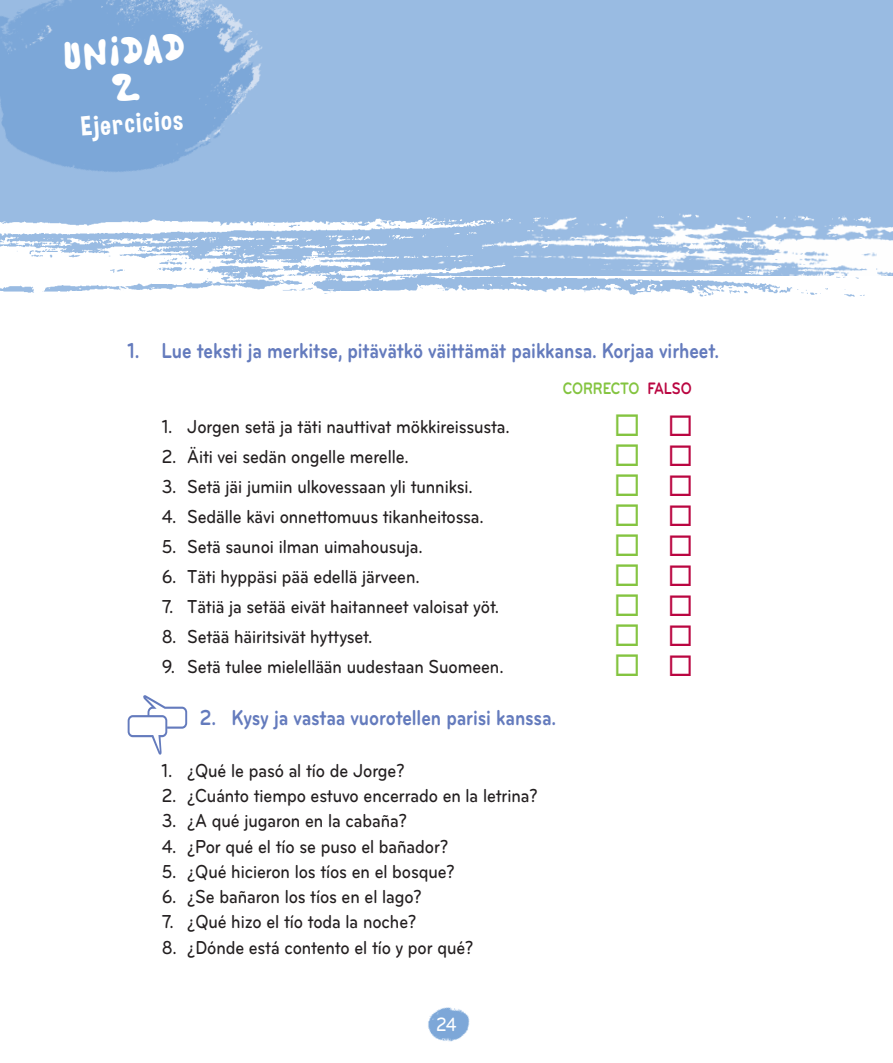
<style>
.page{position:relative;width:893px;height:1063px;background:#fff}
.page>*{position:absolute;margin:0;border:0;box-sizing:border-box;transform-origin:0 0}
.t1{font:28.5px "Dimbo";color:#fff}
.t2{font:24.3px "Bo B";color:#fff}
.t3{font:700 22.35px "Bryant Pro";letter-spacing:-.005em;color:#647bbd;scale:.83 1}
.t4{font:500 19.95px "Bryant Pro";color:#fff;scale:.83 1}
.t5{font:500 19.5px "Bryant Pro";letter-spacing:-.005em;color:#231f20;scale:.86 1}
.t6{font:700 17.25px "Bryant Pro";letter-spacing:-.01em;color:#84c440;scale:.83 1}
.s1{font-size:27.6px}
.s2{font-size:35.1px}
.s3{color:#ba0641}
</style>
<div class="page">
<img style="left:428px;top:1007px;width:42px;height:35px">
<img style="left:575px;top:280px;width:290px;height:17px">
<div style="left:0;top:0;width:893px;height:275px;background:#99bbe2"></div>
<img style="left:0;top:218px;width:575px;height:76px">
<img style="left:410px;top:213px;width:483px;height:67px">
<img style="left:0;top:0;width:294px;height:250px">
<svg style="left:128px;top:695px;width:59px;height:60px"></svg>
<svg style="left:112px;top:73px;width:28px;height:29px"></svg>
<p class="t2" style="left:60px;top:41px;width:124px;rotate:-4deg"><span class="s1">UN</span><span class="s2">i</span>DAD</p>
<h1 class="t1" style="left:80px;top:109px;width:104px;rotate:-4deg">Ejercicios</h1>
<p class="t3" style="left:128px;top:336px;width:714px">1. Lue teksti ja merkitse, pitävätkö väittämät paikkansa. Korjaa virheet.</p>
<p class="t6" style="left:563px;top:378px;width:157px">CORRECTO <span class="s3">FALSO</span></p>
<p class="t5" style="left:162px;top:414px;width:406px">1. Jorgen setä ja täti nauttivat mökkireissusta.</p>
<p class="t5" style="left:162px;top:444px;width:289px">2. Äiti vei sedän ongelle merelle.</p>
<p class="t5" style="left:162px;top:474px;width:364px">3. Setä jäi jumiin ulkovessaan yli tunniksi.</p>
<p class="t5" style="left:162px;top:504px;width:376px">4. Sedälle kävi onnettomuus tikanheitossa.</p>
<p class="t5" style="left:162px;top:534px;width:305px">5. Setä saunoi ilman uimahousuja.</p>
<p class="t5" style="left:162px;top:564px;width:302px">6. Täti hyppäsi pää edellä järveen.</p>
<p class="t5" style="left:162px;top:594px;width:394px">7. Tätiä ja setää eivät haitanneet valoisat yöt.</p>
<p class="t5" style="left:162px;top:624px;width:247px">8. Setää häiritsivät hyttyset.</p>
<p class="t5" style="left:162px;top:654px;width:399px">9. Setä tulee mielellään uudestaan Suomeen.</p>
<p class="t3" style="left:200px;top:704px;width:431px">2. Kysy ja vastaa vuorotellen parisi kanssa.</p>
<p class="t5" style="left:162px;top:758px;width:284px">1. ¿Qué le pasó al tío de Jorge?</p>
<p class="t5" style="left:162px;top:784px;width:438px">2. ¿Cuánto tiempo estuvo encerrado en la letrina?</p>
<p class="t5" style="left:162px;top:809px;width:286px">3. ¿A qué jugaron en la cabaña?</p>
<p class="t5" style="left:162px;top:834px;width:335px">4. ¿Por qué el tío se puso el bañador?</p>
<p class="t5" style="left:162px;top:860px;width:342px">5. ¿Qué hicieron los tíos en el bosque?</p>
<p class="t5" style="left:162px;top:885px;width:304px">6. ¿Se bañaron los tíos en el lago?</p>
<p class="t5" style="left:162px;top:910px;width:297px">7. ¿Qué hizo el tío toda la noche?</p>
<p class="t5" style="left:162px;top:935px;width:364px">8. ¿Dónde está contento el tío y por qué?</p>
<p class="t4" style="left:436px;top:1013px;width:26px">24</p>
</div>
